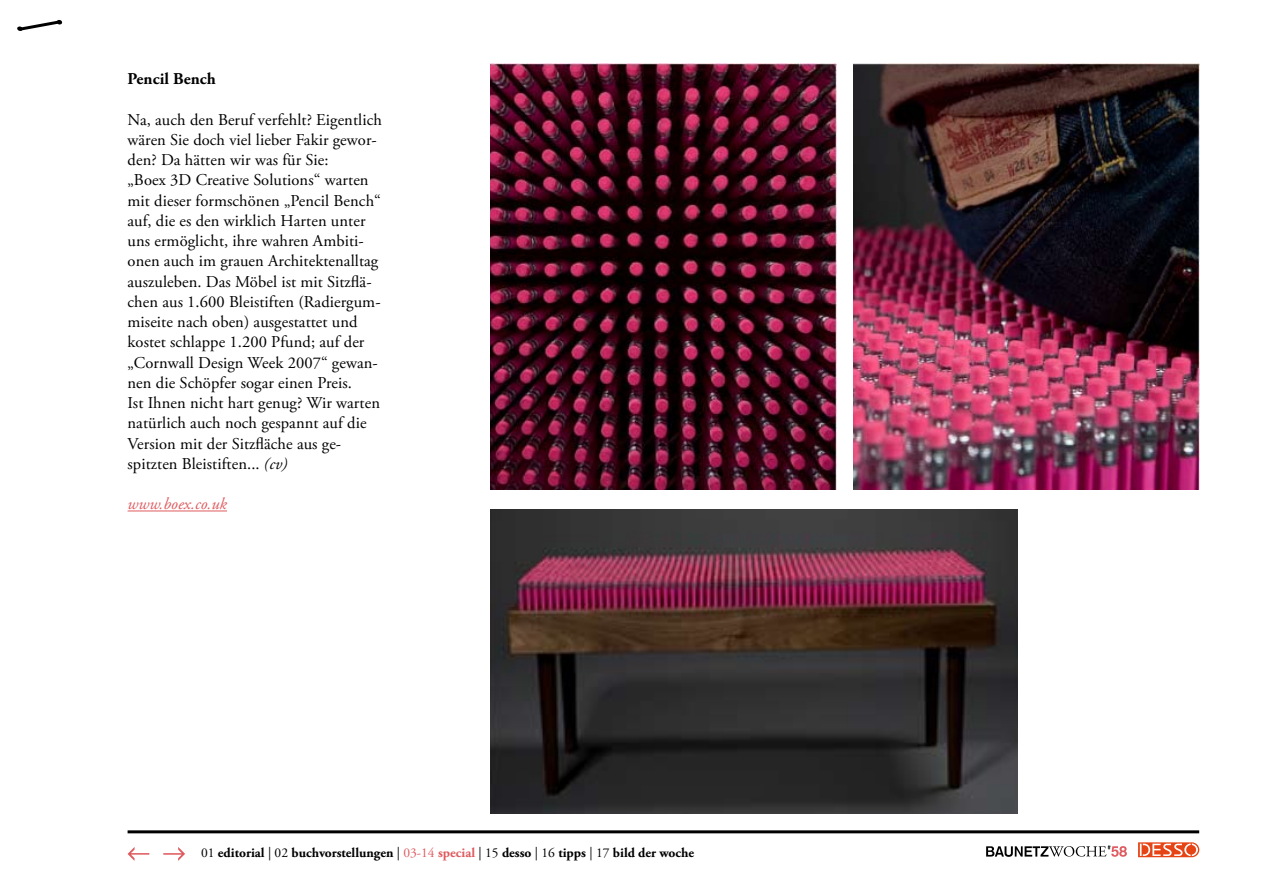
<style>
.page{position:relative;width:1263px;height:893px;background:#fff}
.page>*{position:absolute;margin:0;border:0;box-sizing:border-box;transform-origin:0 0}
.t1{font:16.5px/20.2px "Adobe Garamond Pro";letter-spacing:.005em;color:#000}
.t2{font:italic 16.5px "Adobe Garamond Pro";letter-spacing:.005em;color:#df5b5f}
.t3{font:700 16.5px "Adobe Garamond Pro";letter-spacing:.005em;color:#000}
.t4{font:700 13.5px "Adobe Garamond Pro";color:#000}
.s1{font-style:italic}
.s2{font-weight:400}
.s3{font-weight:400;color:#df5b5f}
.s4{color:#df5b5f}
</style>
<div class="page">
<svg style="left:1138px;top:842px;width:61px;height:15px"></svg>
<svg style="left:17px;top:20px;width:46px;height:11px"></svg>
<hr style="left:128px;top:830px;width:1071px;height:3px;background:#000">
<svg style="left:128px;top:847px;width:21px;height:14px"></svg>
<svg style="left:163px;top:847px;width:22px;height:14px"></svg>
<svg style="left:986px;top:845px;width:141px;height:12px"></svg>
<hr style="left:128px;top:511px;width:99px;height:1px;background:#df5b5f">
<img style="left:490px;top:64px;width:346px;height:425px">
<img style="left:853px;top:64px;width:346px;height:425px">
<img style="left:490px;top:509px;width:528px;height:304px">
<p class="t3" style="left:128px;top:69px;width:90px">Pencil Bench</p>
<p class="t1" style="left:128px;top:110px;width:256px">Na, auch den Beruf verfehlt? Eigentlich wären Sie doch viel lieber Fakir gewor&shy;den? Da hätten wir was für Sie:<br>„Boex 3D Creative Solutions“ warten mit dieser formschönen „Pencil Bench“ auf, die es den wirklich Harten unter uns ermöglicht, ihre wahren Ambiti&shy;onen auch im grauen Architektenalltag auszuleben. Das Möbel ist mit Sitzflä&shy;chen aus 1.600 Bleistiften (Radiergum&shy;miseite nach oben) ausgestattet und kostet schlappe 1.200 Pfund; auf der „Cornwall Design Week 2007“ gewan&shy;nen die Schöpfer sogar einen Preis.<br>Ist Ihnen nicht hart genug? Wir warten natürlich auch noch gespannt auf die Version mit der Sitzfläche aus ge&shy;spitzten Bleistiften... <span class="s1">(cv)</span></p>
<p class="t2" style="left:128px;top:494px;width:101px">www.boex.co.uk</p>
<p class="t4" style="left:201px;top:845px;width:495px"><span class="s2">01</span> editorial <span class="s2">| 02</span> buchvorstellungen <span class="s2">|</span> <span class="s3">03-14</span> <span class="s4">special</span> <span class="s2">| 15</span> desso <span class="s2">| 16</span> tipps <span class="s2">| 17</span> bild der woche</p>
</div>
